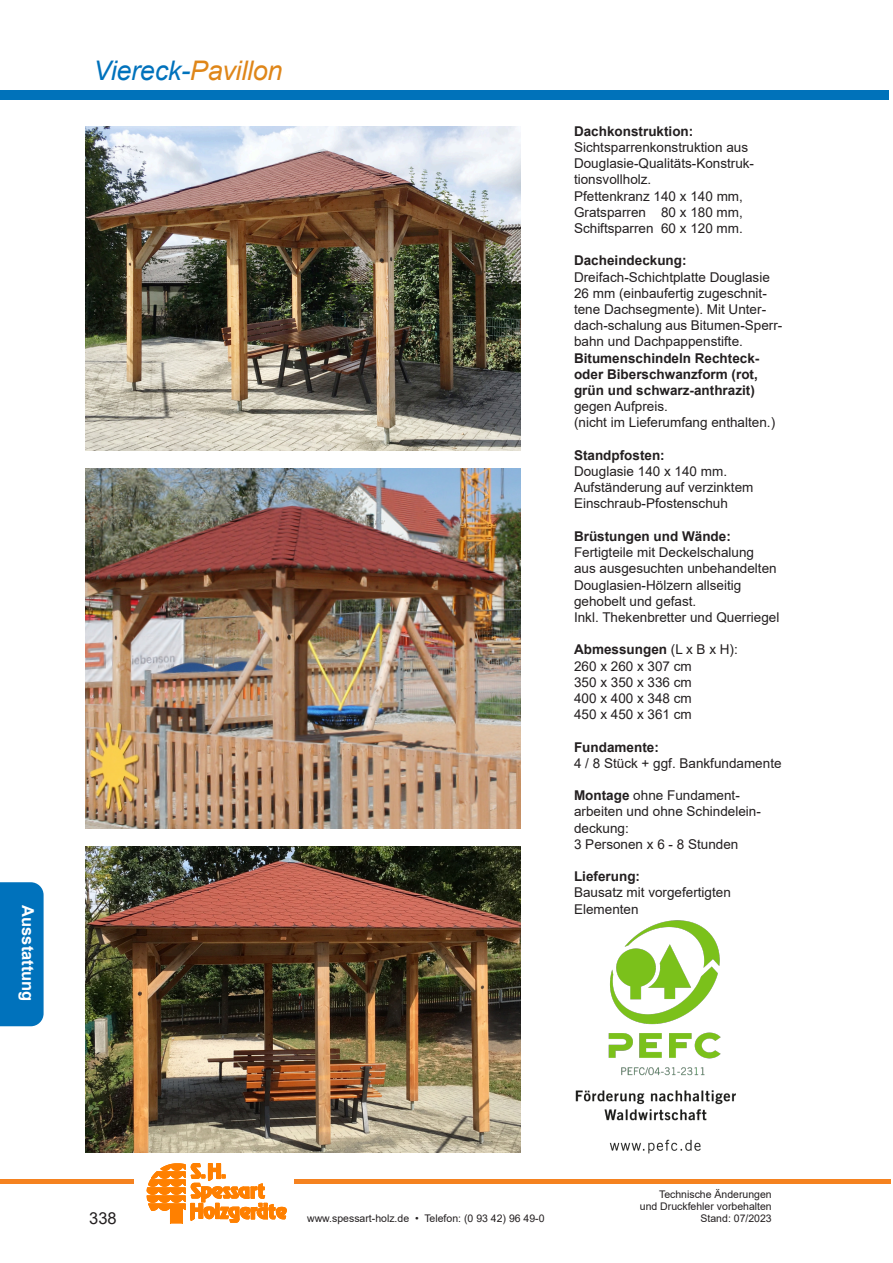
<style>
.page{position:relative;width:893px;height:1263px;background:#fff}
.page>*{position:absolute;margin:0;border:0;box-sizing:border-box;transform-origin:0 0}
.t1{font:italic 27px "Arial";letter-spacing:-.01em;color:#0072bc}
.t2{font:700 16.5px "Arial";color:#fff}
.t3{font:16.5px "Arial";color:#231f20}
.t4{font:13.5px/16.2px "Arial";color:#231f20}
.t5{font:700 13.5px/16.2px "Arial";color:#231f20}
.t6{font:10.5px/12px "Arial";color:#231f20;text-align:right}
.s1{color:#df8619}
.s2{font-weight:400}
.s3{font-weight:700}
</style>
<div class="page">
<div style="left:0;top:882px;width:44px;height:144px;background:#0072bc"></div>
<hr style="left:0;top:1179px;width:891px;height:4px;background:#f58220">
<div style="left:0;top:90px;width:889px;height:10px;background:#0072ba"></div>
<div style="left:134px;top:1157px;width:160px;height:67px;background:#fff"></div>
<svg style="left:147px;top:1164px;width:38px;height:60px"></svg>
<svg style="left:191px;top:1163px;width:95px;height:60px"></svg>
<img style="left:85px;top:468px;width:435px;height:360px">
<img style="left:85px;top:126px;width:435px;height:324px">
<img style="left:85px;top:846px;width:435px;height:306px">
<img style="left:575px;top:1067px;width:161px;height:87px">
<img style="left:608px;top:920px;width:113px;height:139px">
<p class="t1" style="left:94px;top:53px;width:191px">Viereck-<span class="s1">Pavillon</span></p>
<p class="t2" style="left:40px;top:905px;width:98px;rotate:90deg">Ausstattung</p>
<p class="t5" style="left:574px;top:123px;width:121px">Dachkonstruktion:</p>
<p class="t4" style="left:574px;top:139px;width:176px">Sichtsparrenkonstruktion aus</p>
<p class="t4" style="left:574px;top:155px;width:182px">Douglasie-Qualitäts-Konstruk-</p>
<p class="t4" style="left:574px;top:172px;width:79px">tionsvollholz.</p>
<p class="t4" style="left:574px;top:188px;width:170px">Pfettenkranz 140 x 140 mm,</p>
<p class="t4" style="left:574px;top:204px;width:170px">Gratsparren 80 x 180 mm,</p>
<p class="t4" style="left:574px;top:220px;width:170px">Schiftsparren 60 x 120 mm.</p>
<p class="t5" style="left:574px;top:253px;width:114px">Dacheindeckung:</p>
<p class="t4" style="left:574px;top:269px;width:197px">Dreifach-Schichtplatte Douglasie</p>
<p class="t4" style="left:574px;top:285px;width:210px">26 mm (einbaufertig zugeschnit&shy;tene Dachsegmente). Mit Unter&shy;dach-schalung aus Bitumen-Sperr&shy;bahn und Dachpappenstifte.</p>
<p class="t5" style="left:574px;top:350px;width:187px">Bitumenschindeln Rechteck&shy;oder Biberschwanzform (rot, grün und schwarz-anthrazit) <span class="s2">gegen Aufpreis.</span></p>
<p class="t4" style="left:574px;top:415px;width:203px">(nicht im Lieferumfang enthalten.)</p>
<p class="t5" style="left:574px;top:447px;width:92px">Standpfosten:</p>
<p class="t4" style="left:574px;top:463px;width:155px">Douglasie 140 x 140 mm.</p>
<p class="t4" style="left:574px;top:479px;width:181px">Aufständerung auf verzinktem</p>
<p class="t4" style="left:574px;top:496px;width:155px">Einschraub-Pfostenschuh</p>
<p class="t5" style="left:574px;top:528px;width:158px">Brüstungen und Wände:</p>
<p class="t4" style="left:574px;top:544px;width:204px">Fertigteile mit Deckelschalung aus ausgesuchten unbehandelten<br>Douglasien-Hölzern allseitig gehobelt und gefast.</p>
<p class="t4" style="left:574px;top:609px;width:207px">Inkl. Thekenbretter und Querriegel</p>
<p class="t5" style="left:574px;top:642px;width:165px">Abmessungen <span class="s2">(L x B x H):</span></p>
<p class="t4" style="left:574px;top:658px;width:119px">260 x 260 x 307 cm</p>
<p class="t4" style="left:574px;top:674px;width:119px">350 x 350 x 336 cm</p>
<p class="t4" style="left:574px;top:690px;width:119px">400 x 400 x 348 cm</p>
<p class="t4" style="left:574px;top:706px;width:119px">450 x 450 x 361 cm</p>
<p class="t5" style="left:574px;top:739px;width:86px">Fundamente:</p>
<p class="t4" style="left:574px;top:755px;width:209px">4 / 8 Stück + ggf. Bankfundamente</p>
<p class="t4" style="left:574px;top:787px;width:167px"><span class="s3">Montage</span> ohne Fundament-</p>
<p class="t4" style="left:574px;top:803px;width:188px">arbeiten und ohne Schindelein-</p>
<p class="t4" style="left:574px;top:820px;width:56px">deckung:</p>
<p class="t4" style="left:574px;top:836px;width:166px">3 Personen x 6 - 8 Stunden</p>
<p class="t5" style="left:574px;top:868px;width:68px">Lieferung:</p>
<p class="t4" style="left:574px;top:884px;width:158px">Bausatz mit vorgefertigten</p>
<p class="t4" style="left:574px;top:901px;width:66px">Elementen</p>
<p class="t3" style="left:89px;top:1207px;width:29px">338</p>
<p class="t6" style="left:640px;top:1188px;width:133px">Technische Änderungen und Druckfehler vorbehalten</p>
<p class="t6" style="left:307px;top:1212px;width:239px">www.spessart-holz.de • Telefon: (0 93 42) 96 49-0</p>
<p class="t6" style="left:701px;top:1212px;width:73px">Stand: 07/2023</p>
</div>
